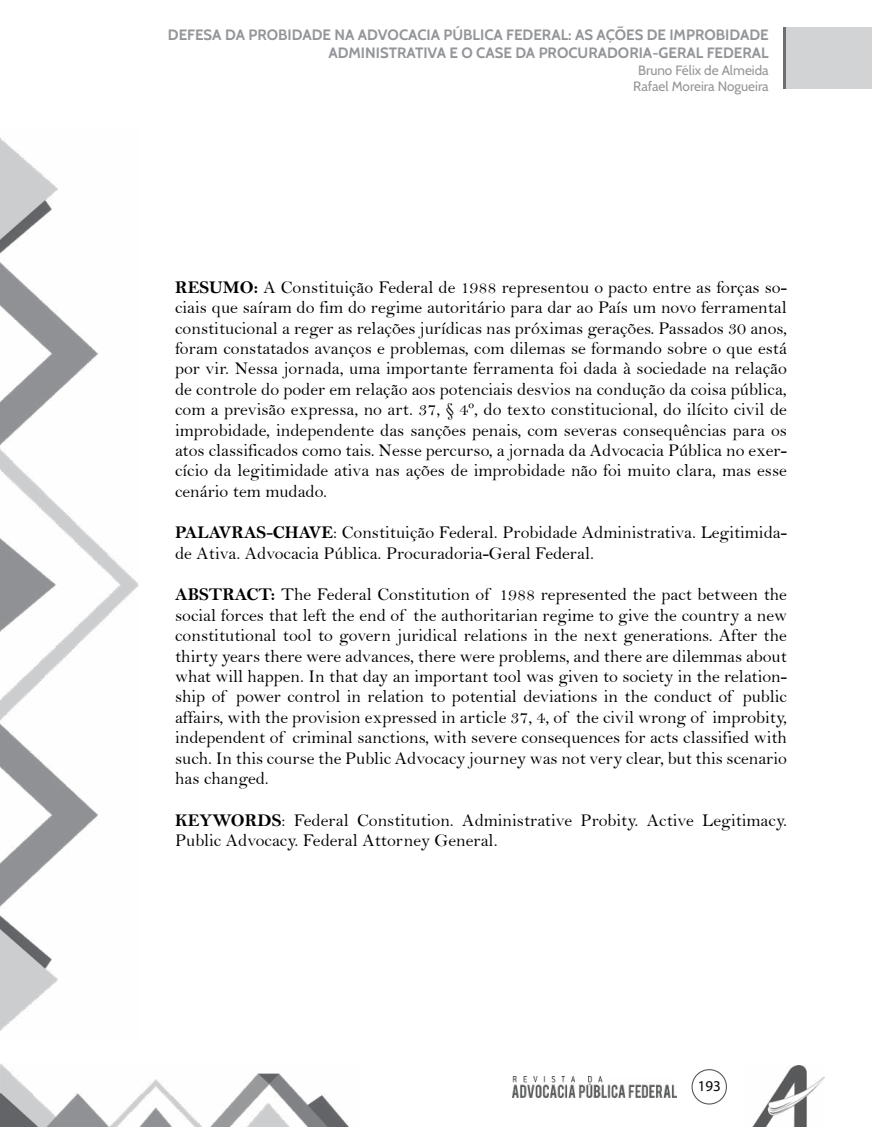
<style>
.page{position:relative;width:872px;height:1127px;background:#fff}
.page>*{position:absolute;margin:0;border:0;box-sizing:border-box;transform-origin:0 0}
.t1{font:18px/20.4px "Bell";color:#000;text-align:justify}
.t2{font:700 15px/18px "Cabin";color:#939598;text-align:right}
.t3{font:15px "Myriad Pro";color:#000}
.t4{font:13.5px/16.2px "Cabin";color:#939598;text-align:center}
.s1{font-family:"Bell MT Bold"}
</style>
<div class="page">
<img style="left:752px;top:1066px;width:72px;height:61px">
<div style="left:691px;top:1069px;width:36px;height:35px;border:1px solid #58595b;border-radius:50%"></div>
<img style="left:513px;top:1076px;width:163px;height:21px">
<img style="left:0;top:1064px;width:349px;height:63px">
<img style="left:0;top:137px;width:139px;height:894px">
<svg style="left:783px;top:28px;width:4px;height:61px"></svg>
<div style="left:787px;top:28px;width:85px;height:61px;background:#d1d3d4"></div>
<p class="t2" style="left:168px;top:26px;width:602px">DEFESA DA PROBIDADE NA ADVOCACIA PÚBLICA FEDERAL: AS AÇÕES DE IMPROBIDADE<br>ADMINISTRATIVA E O CASE DA PROCURADORIA-GERAL FEDERAL</p>
<p class="t4" style="left:633px;top:62px;width:137px">Bruno Félix de Almeida<br>Rafael Moreira Nogueira</p>
<p class="t1" style="left:175px;top:277px;width:613px"><span class="s1">RESUMO:</span> A Constituição Federal de 1988 representou o pacto entre as forças so&shy;ciais que saíram do fim do regime autoritário para dar ao País um novo ferramental constitucional a reger as relações jurídicas nas próximas gerações. Passados 30 anos, foram constatados avanços e problemas, com dilemas se formando sobre o que está por vir. Nessa jornada, uma importante ferramenta foi dada à sociedade na relação de controle do poder em relação aos potenciais desvios na condução da coisa pública, com a previsão expressa, no art. 37, § 4º, do texto constitucional, do ilícito civil de improbidade, independente das sanções penais, com severas consequências para os atos classificados como tais. Nesse percurso, a jornada da Advocacia Pública no exer&shy;cício da legitimidade ativa nas ações de improbidade não foi muito clara, mas esse cenário tem mudado.</p>
<p class="t1" style="left:175px;top:522px;width:613px"><span class="s1">PALAVRAS-CHAVE</span>: Constituição Federal. Probidade Administrativa. Legitimida&shy;de Ativa. Advocacia Pública. Procuradoria-Geral Federal.</p>
<p class="t1" style="left:175px;top:584px;width:613px"><span class="s1">ABSTRACT:</span> The Federal Constitution of 1988 represented the pact between the social forces that left the end of the authoritarian regime to give the country a new constitutional tool to govern juridical relations in the next generations. After the thirty years there were advances, there were problems, and there are dilemmas about what will happen. In that day an important tool was given to society in the relation&shy;ship of power control in relation to potential deviations in the conduct of public affairs, with the provision expressed in article 37, 4, of the civil wrong of improbity, independent of criminal sanctions, with severe consequences for acts classified with such. In this course the Public Advocacy journey was not very clear, but this scenario has changed.</p>
<p class="t1" style="left:175px;top:810px;width:613px"><span class="s1">KEYWORDS</span>: Federal Constitution. Administrative Probity. Active Legitimacy.<br>Public Advocacy. Federal Attorney General.</p>
<p class="t3" style="left:697px;top:1077px;width:25px">193</p>
</div>
